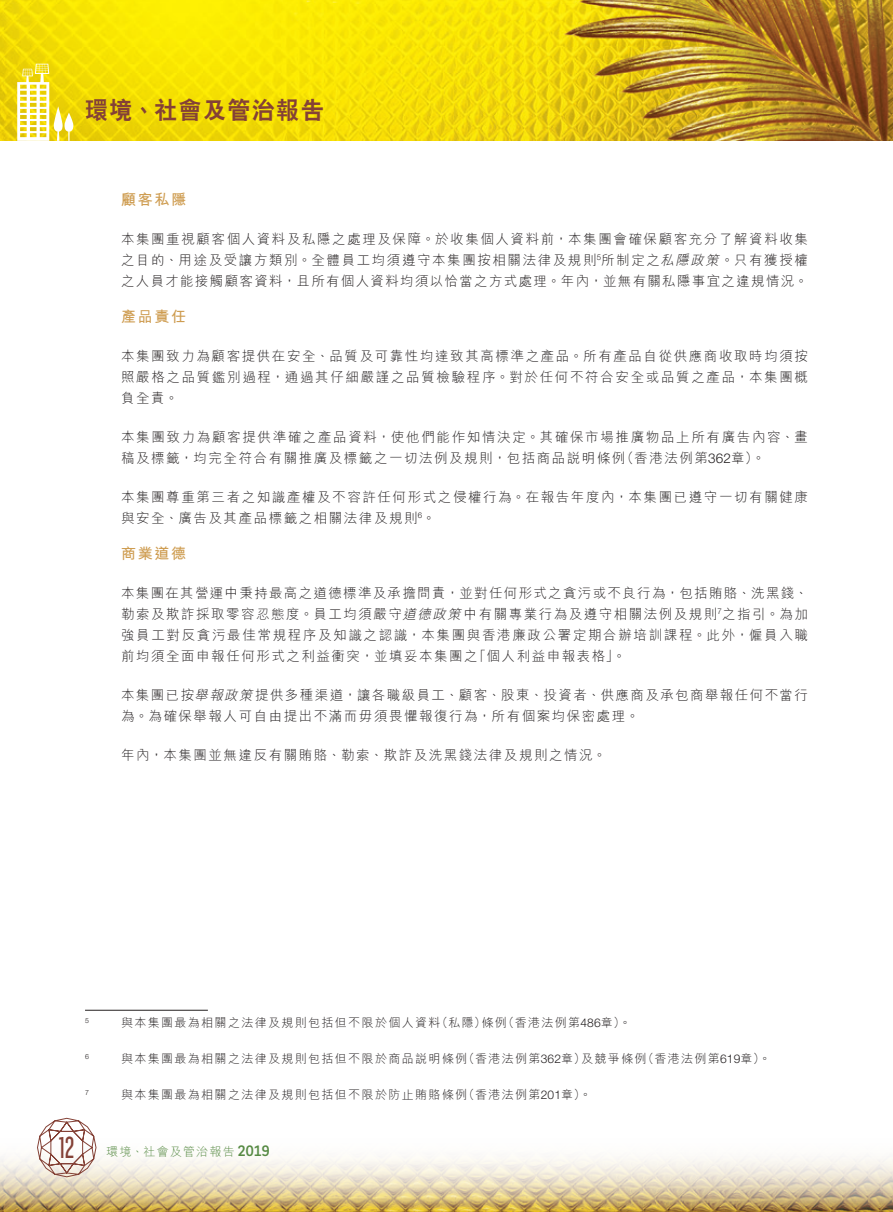
<style>
.page{position:relative;width:893px;height:1212px;background:#fff}
.page>*{position:absolute;margin:0;border:0;box-sizing:border-box;transform-origin:0 0}
.t1{font:30px "BNPP Sans Condensed";color:#844136;scale:.95 1}
.t2{font:800 24px "C Hei 2 HK";letter-spacing:.075em;color:#844136;scale:.95 1}
._04___H2{font:700 15px "M Hei HK";letter-spacing:.115em;color:#ce9c50}
._01_Body_Text{font:300 13.5px/21px "M Hei HK";letter-spacing:.115em;color:#231f20;text-align:justify}
.t3{font:300 12px "M Hei HK";letter-spacing:.115em;color:#231f20}
.t4{font:300 12px "M Hei HK";letter-spacing:.1em;color:#568a43}
.t5{font:300 7.05px "Helvetica Neue LT Std";color:#231f20}
.s1{font-style:italic}
.s2{font-family:"Helvetica Neue LT Std"}
.s3{font-family:"BNPP Sans";font-weight:400;font-size:15px}
</style>
<div class="page">
<img style="left:0;top:1158px;width:893px;height:54px">
<img style="left:0;top:0;width:893px;height:140px">
<svg style="left:17px;top:64px;width:56px;height:77px"></svg>
<svg style="left:37px;top:1118px;width:60px;height:59px"></svg>
<hr style="left:85px;top:1010px;width:123px;height:1px;background:#231f20">
<h2 class="t2" style="left:85px;top:94px;width:253px">環境、社會及管治報告</h2>
<p class="_04___H2" style="left:121px;top:188px;width:67px">顧客私隱</p>
<p class="_01_Body_Text" style="left:121px;top:228px;width:688px">本集團重視顧客個人資料及私隱之處理及保障。於收集個人資料前，本集團會確保顧客充分了解資料收集之目的、用途及受讓方類別。全體員工均須遵守本集團按相關法律及規則<sup>5</sup>所制定之<span class="s1">私隱政策</span>。只有獲授權之人員才能接觸顧客資料，且所有個人資料均須以恰當之方式處理。年內，並無有關私隱事宜之違規情況。</p>
<p class="_04___H2" style="left:121px;top:305px;width:67px">產品責任</p>
<p class="_01_Body_Text" style="left:121px;top:345px;width:689px">本集團致力為顧客提供在安全、品質及可靠性均達致其高標準之產品。所有產品自從供應商收取時均須按照嚴格之品質鑑別過程，通過其仔細嚴謹之品質檢驗程序。對於任何不符合安全或品質之產品，本集團概負全責。</p>
<p class="_01_Body_Text" style="left:121px;top:426px;width:689px">本集團致力為顧客提供準確之產品資料，使他們能作知情決定。其確保市場推廣物品上所有廣告內容、畫稿及標籤，均完全符合有關推廣及標籤之一切法例及規則，包括商品說明條例（香港法例第<span class="s2">362</span>章）。</p>
<p class="_01_Body_Text" style="left:121px;top:486px;width:688px">本集團尊重第三者之知識產權及不容許任何形式之侵權行為。在報告年度內，本集團已遵守一切有關健康與安全、廣告及其產品標籤之相關法律及規則<sup>6</sup>。</p>
<p class="_04___H2" style="left:121px;top:542px;width:67px">商業道德</p>
<p class="_01_Body_Text" style="left:121px;top:582px;width:689px">本集團在其營運中秉持最高之道德標準及承擔問責，並對任何形式之貪污或不良行為，包括賄賂、洗黑錢、勒索及欺詐採取零容忍態度。員工均須嚴守<span class="s1">道德政策</span>中有關專業行為及遵守相關法例及規則<sup>7</sup>之指引。為加強員工對反貪污最佳常規程序及知識之認識，本集團與香港廉政公署定期合辦培訓課程。此外，僱員入職前均須全面申報任何形式之利益衝突，並填妥本集團之「個人利益申報表格」。</p>
<p class="_01_Body_Text" style="left:121px;top:684px;width:688px">本集團已按<span class="s1">舉報政策</span>提供多種渠道，讓各職級員工、顧客、股東、投資者、供應商及承包商舉報任何不當行為。為確保舉報人可自由提出不滿而毋須畏懼報復行為，所有個案均保密處理。</p>
<p class="_01_Body_Text" style="left:121px;top:744px;width:487px">年內，本集團並無違反有關賄賂、勒索、欺詐及洗黑錢法律及規則之情況。</p>
<p class="t5" style="left:85px;top:1016px;width:5px">5</p>
<p class="t3" style="left:121px;top:1014px;width:512px">與本集團最為相關之法律及規則包括但不限於個人資料（私隱）條例（香港法例第<span class="s2">486</span>章）。</p>
<p class="t5" style="left:85px;top:1052px;width:5px">6</p>
<p class="t3" style="left:121px;top:1050px;width:651px">與本集團最為相關之法律及規則包括但不限於商品說明條例（香港法例第<span class="s2">362</span>章）及競爭條例（香港法例第<span class="s2">619</span>章）。</p>
<p class="t5" style="left:85px;top:1088px;width:5px">7</p>
<p class="t3" style="left:121px;top:1086px;width:472px">與本集團最為相關之法律及規則包括但不限於防止賄賂條例（香港法例第<span class="s2">201</span>章）。</p>
<h1 class="t1" style="left:59px;top:1128px;width:18px">12</h1>
<p class="t4" style="left:106px;top:1143px;width:165px">環境、社會及管治報告 <span class="s3">2019</span></p>
</div>
